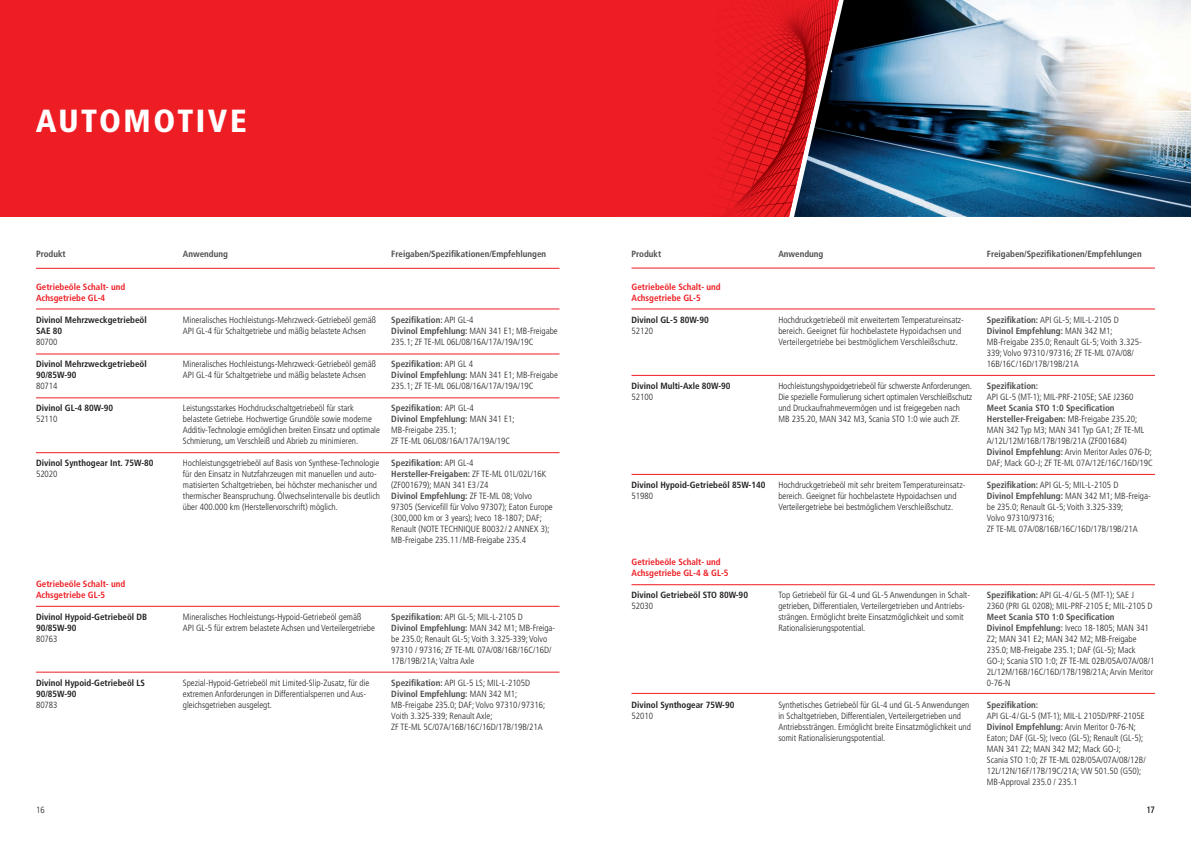
<style>
.page{position:relative;width:1191px;height:842px;background:#fff}
.page>*{position:absolute;margin:0;border:0;box-sizing:border-box;transform-origin:0 0}
.t1{font:900 condensed 32px "Frutiger";letter-spacing:.08em;color:#fff}
.t2{font:300 condensed 9px/11px "Frutiger";color:#231f20}
.t3{font:700 condensed 9px/11px "Frutiger";color:#231f20}
.t4{font:700 condensed 9px/11px "Frutiger";color:#ee1d23}
.t5{font:700 condensed 9px "Frutiger";color:#4b4c4d}
.s1{font-weight:700;color:#4b4c4d}
</style>
<div class="page">
<div style="left:615px;top:0;width:91px;height:217px;background:#ee1d23"></div>
<img style="left:706px;top:0;width:88px;height:217px">
<div style="left:0;top:0;width:615px;height:217px;background:#ee1d23"></div>
<img style="left:794px;top:0;width:397px;height:217px">
<hr style="left:36px;top:268px;width:523px;height:1px;background:#ee1d23">
<hr style="left:631px;top:584px;width:524px;height:1px;background:#ee1d23">
<hr style="left:631px;top:375px;width:524px;height:1px;background:#ee1d23">
<hr style="left:631px;top:474px;width:524px;height:1px;background:#ee1d23">
<hr style="left:631px;top:693px;width:524px;height:1px;background:#ee1d23">
<hr style="left:36px;top:354px;width:523px;height:1px;background:#ee1d23">
<hr style="left:36px;top:398px;width:523px;height:1px;background:#ee1d23">
<hr style="left:36px;top:672px;width:523px;height:1px;background:#ee1d23">
<hr style="left:36px;top:452px;width:523px;height:1px;background:#ee1d23">
<hr style="left:631px;top:268px;width:524px;height:1px;background:#ee1d23">
<hr style="left:36px;top:606px;width:523px;height:1px;background:#ee1d23">
<hr style="left:36px;top:308px;width:523px;height:1px;background:#ee1d23">
<hr style="left:631px;top:308px;width:524px;height:1px;background:#ee1d23">
<h1 class="t1" style="left:36px;top:102px;width:212px">AUTOMOTIVE</h1>
<p class="t5" style="left:36px;top:249px;width:31px">Produkt</p>
<p class="t4" style="left:36px;top:282px;width:91px">Getriebeöle Schalt- und<br>Achsgetriebe GL-4</p>
<p class="t3" style="left:36px;top:315px;width:112px">Divinol Mehrzweckgetriebeöl<br>SAE 80</p>
<p class="t2" style="left:36px;top:337px;width:23px">80700</p>
<p class="t3" style="left:36px;top:359px;width:112px">Divinol Mehrzweckgetriebeöl<br>90/85W-90</p>
<p class="t2" style="left:36px;top:381px;width:23px">80714</p>
<p class="t3" style="left:36px;top:403px;width:79px">Divinol GL-4 80W-90</p>
<p class="t2" style="left:36px;top:414px;width:23px">52110</p>
<p class="t3" style="left:36px;top:458px;width:119px">Divinol Synthogear Int. 75W-80</p>
<p class="t2" style="left:36px;top:469px;width:23px">52020</p>
<p class="t4" style="left:36px;top:579px;width:91px">Getriebeöle Schalt- und<br>Achsgetriebe GL-5</p>
<p class="t3" style="left:36px;top:612px;width:113px">Divinol Hypoid-Getriebeöl DB<br>90/85W-90</p>
<p class="t2" style="left:36px;top:634px;width:23px">80763</p>
<p class="t3" style="left:36px;top:678px;width:111px">Divinol Hypoid-Getriebeöl LS<br>90/85W-90</p>
<p class="t2" style="left:36px;top:700px;width:23px">80783</p>
<p class="t5" style="left:183px;top:249px;width:47px">Anwendung</p>
<p class="t5" style="left:391px;top:249px;width:156px">Freigaben/Spezifikationen/Empfehlungen</p>
<p class="t2" style="left:183px;top:315px;width:194px">Mineralisches Hochleistungs-Mehrzweck-Getriebeöl gemäß<br>API GL-4 für Schaltgetriebe und mäßig belastete Achsen</p>
<p class="t2" style="left:183px;top:359px;width:194px">Mineralisches Hochleistungs-Mehrzweck-Getriebeöl gemäß<br>API GL-4 für Schaltgetriebe und mäßig belastete Achsen</p>
<p class="t2" style="left:183px;top:403px;width:198px">Leistungsstarkes Hochdruckschaltgetriebeöl für stark belastete Getriebe. Hochwertige Grundöle sowie moderne Additiv-Technologie ermöglichen breiten Einsatz und optimale Schmierung, um Verschleiß und Abrieb zu minimieren.</p>
<p class="t2" style="left:183px;top:458px;width:198px">Hochleistungsgetriebeöl auf Basis von Synthese-Technologie für den Einsatz in Nutzfahrzeugen mit manuellen und auto&shy;matisierten Schaltgetrieben, bei höchster mechanischer und thermischer Beanspruchung. Ölwechselintervalle bis deutlich über 400.000 km (Herstellervorschrift) möglich.</p>
<p class="t2" style="left:391px;top:315px;width:168px"><span class="s1">Spezifikation:</span> API GL-4<br><span class="s1">Divinol Empfehlung:</span> MAN 341 E1; MB-Freigabe<br>235.1; ZF TE-ML 06L/08/16A/17A/19A/19C</p>
<p class="t2" style="left:391px;top:359px;width:168px"><span class="s1">Spezifikation:</span> API GL 4<br><span class="s1">Divinol Empfehlung:</span> MAN 341 E1; MB-Freigabe<br>235.1; ZF TE-ML 06L/08/16A/17A/19A/19C</p>
<p class="t2" style="left:391px;top:403px;width:125px"><span class="s1">Spezifikation:</span> API GL-4<br><span class="s1">Divinol Empfehlung:</span> MAN 341 E1;<br>MB-Freigabe 235.1;<br>ZF TE-ML 06L/08/16A/17A/19A/19C</p>
<p class="t2" style="left:391px;top:458px;width:163px"><span class="s1">Spezifikation:</span> API GL-4<br><span class="s1">Hersteller-Freigaben:</span> ZF TE-ML 01L/02L/16K (ZF001679); MAN 341 E3/Z4<br><span class="s1">Divinol Empfehlung:</span> ZF TE-ML 08; Volvo 97305 (Servicefill für Volvo 97307); Eaton Europe (300,000 km or 3 years); Iveco 18-1807; DAF; Renault (NOTE TECHNIQUE B0032/2 ANNEX 3); MB-Freigabe 235.11/MB-Freigabe 235.4</p>
<p class="t2" style="left:183px;top:612px;width:194px">Mineralisches Hochleistungs-Hypoid-Getriebeöl gemäß<br>API GL-5 für extrem belastete Achsen und Verteilergetriebe</p>
<p class="t2" style="left:183px;top:678px;width:188px">Spezial-Hypoid-Getriebeöl mit Limited-Slip-Zusatz, für die extremen Anforderungen in Differentialsperren und Aus&shy;gleichsgetrieben ausgelegt.</p>
<p class="t2" style="left:391px;top:612px;width:165px"><span class="s1">Spezifikation:</span> API GL-5; MIL-L-2105 D<br><span class="s1">Divinol Empfehlung:</span> MAN 342 M1; MB-Freiga&shy;be 235.0; Renault GL-5; Voith 3.325-339; Volvo 97310 / 97316; ZF TE-ML 07A/08/16B/16C/16D/ 17B/19B/21A; Valtra Axle</p>
<p class="t2" style="left:391px;top:678px;width:155px"><span class="s1">Spezifikation:</span> API GL-5 LS; MIL-L-2105D <span class="s1">Divinol Empfehlung:</span> MAN 342 M1; MB-Freigabe 235.0; DAF; Volvo 97310/97316; Voith 3.325-339; Renault Axle;<br>ZF TE-ML 5C/07A/16B/16C/16D/17B/19B/21A</p>
<p class="t5" style="left:631px;top:249px;width:31px">Produkt</p>
<p class="t4" style="left:631px;top:282px;width:91px">Getriebeöle Schalt- und<br>Achsgetriebe GL-5</p>
<p class="t3" style="left:631px;top:315px;width:79px">Divinol GL-5 80W-90</p>
<p class="t2" style="left:631px;top:326px;width:23px">52120</p>
<p class="t3" style="left:631px;top:381px;width:101px">Divinol Multi-Axle 80W-90</p>
<p class="t2" style="left:631px;top:392px;width:23px">52100</p>
<p class="t5" style="left:778px;top:249px;width:47px">Anwendung</p>
<p class="t2" style="left:778px;top:315px;width:187px">Hochdruckgetriebeöl mit erweitertem Temperatureinsatz&shy;bereich. Geeignet für hochbelastete Hypoidachsen und<br>Verteilergetriebe bei bestmöglichem Verschleißschutz.</p>
<p class="t2" style="left:778px;top:381px;width:195px">Hochleistungshypoidgetriebeöl für schwerste Anforderungen.<br>Die spezielle Formulierung sichert optimalen Verschleißschutz und Druckaufnahmevermögen und ist freigegeben nach MB 235.20, MAN 342 M3, Scania STO 1:0 wie auch ZF.</p>
<p class="t3" style="left:631px;top:480px;width:135px">Divinol Hypoid-Getriebeöl 85W-140</p>
<p class="t2" style="left:631px;top:491px;width:23px">51980</p>
<p class="t2" style="left:778px;top:480px;width:188px">Hochdruckgetriebeöl mit sehr breitem Temperatureinsatz&shy;bereich. Geeignet für hochbelastete Hypoidachsen und<br>Verteilergetriebe bei bestmöglichem Verschleißschutz.</p>
<p class="t4" style="left:631px;top:557px;width:99px">Getriebeöle Schalt- und<br>Achsgetriebe GL-4 &amp; GL-5</p>
<p class="t3" style="left:631px;top:590px;width:118px">Divinol Getriebeöl STO 80W-90</p>
<p class="t2" style="left:631px;top:601px;width:23px">52030</p>
<p class="t2" style="left:778px;top:590px;width:193px">Top Getriebeöl für GL-4 und GL-5 Anwendungen in Schalt&shy;getrieben, Differentialen, Verteilergetrieben und Antriebs&shy;strängen. Ermöglicht breite Einsatzmöglichkeit und somit Rationalisierungspotential.</p>
<p class="t3" style="left:631px;top:700px;width:104px">Divinol Synthogear 75W-90</p>
<p class="t2" style="left:631px;top:711px;width:23px">52010</p>
<p class="t2" style="left:778px;top:700px;width:194px">Synthetisches Getriebeöl für GL-4 und GL-5 Anwendungen in Schaltgetrieben, Differentialen, Verteilergetrieben und Antriebssträngen. Ermöglicht breite Einsatzmöglichkeit und somit Rationalisierungspotential.</p>
<p class="t5" style="left:986px;top:249px;width:156px">Freigaben/Spezifikationen/Empfehlungen</p>
<p class="t2" style="left:986px;top:315px;width:156px"><span class="s1">Spezifikation:</span> API GL-5; MIL-L-2105 D <span class="s1">Divinol Empfehlung:</span> MAN 342 M1; MB-Freigabe 235.0; Renault GL-5; Voith 3.325- 339; Volvo 97310/97316; ZF TE-ML 07A/08/ 16B/16C/16D/17B/19B/21A</p>
<p class="t5" style="left:986px;top:381px;width:53px">Spezifikation:</p>
<p class="t2" style="left:986px;top:392px;width:148px">API GL-5 (MT-1); MIL-PRF-2105E; SAE J2360</p>
<p class="t2" style="left:986px;top:403px;width:167px"><span class="s1">Meet Scania STO 1:0 Specification Hersteller-Freigaben:</span> MB-Freigabe 235.20; MAN 342 Typ M3; MAN 341 Typ GA1; ZF TE-ML A/12L/12M/16B/17B/19B/21A (ZF001684)<br><span class="s1">Divinol Empfehlung:</span> Arvin Meritor Axles 076-D; DAF; Mack GO-J; ZF TE-ML 07A/12E/16C/16D/19C</p>
<p class="t2" style="left:986px;top:480px;width:165px"><span class="s1">Spezifikation:</span> API GL-5; MIL-L-2105 D<br><span class="s1">Divinol Empfehlung:</span> MAN 342 M1; MB-Freiga&shy;be 235.0; Renault GL-5; Voith 3.325-339;<br>Volvo 97310/97316;<br>ZF TE-ML 07A/08/16B/16C/16D/17B/19B/21A</p>
<p class="t2" style="left:986px;top:590px;width:167px"><span class="s1">Spezifikation:</span> API GL-4/GL-5 (MT-1); SAE J<br>2360 (PRI GL 0208); MIL-PRF-2105 E; MIL-2105 D</p>
<p class="t2" style="left:986px;top:612px;width:169px"><span class="s1">Meet Scania STO 1:0 Specification<br>Divinol Empfehlung:</span> Iveco 18-1805; MAN 341<br>Z2; MAN 341 E2; MAN 342 M2; MB-Freigabe 235.0; MB-Freigabe 235.1; DAF (GL-5); Mack GO-J; Scania STO 1:0; ZF TE-ML 02B/05A/07A/08/1<br>2L/12M/16B/16C/16D/17B/19B/21A; Arvin Meritor 0-76-N</p>
<p class="t5" style="left:986px;top:700px;width:53px">Spezifikation:</p>
<p class="t2" style="left:986px;top:711px;width:160px">API GL-4/GL-5 (MT-1); MIL-L 2105D/PRF-2105E <span class="s1">Divinol Empfehlung:</span> Arvin Meritor 0-76-N; Eaton; DAF (GL-5); Iveco (GL-5); Renault (GL-5); MAN 341 Z2; MAN 342 M2; Mack GO-J;<br>Scania STO 1:0; ZF TE-ML 02B/05A/07A/08/12B/ 12L/12N/16F/17B/19C/21A; VW 501.50 (G50); MB-Approval 235.0 / 235.1</p>
<p class="t2" style="left:36px;top:804px;width:10px">16</p>
<p class="t2" style="left:1146px;top:804px;width:10px">17</p>
</div>
